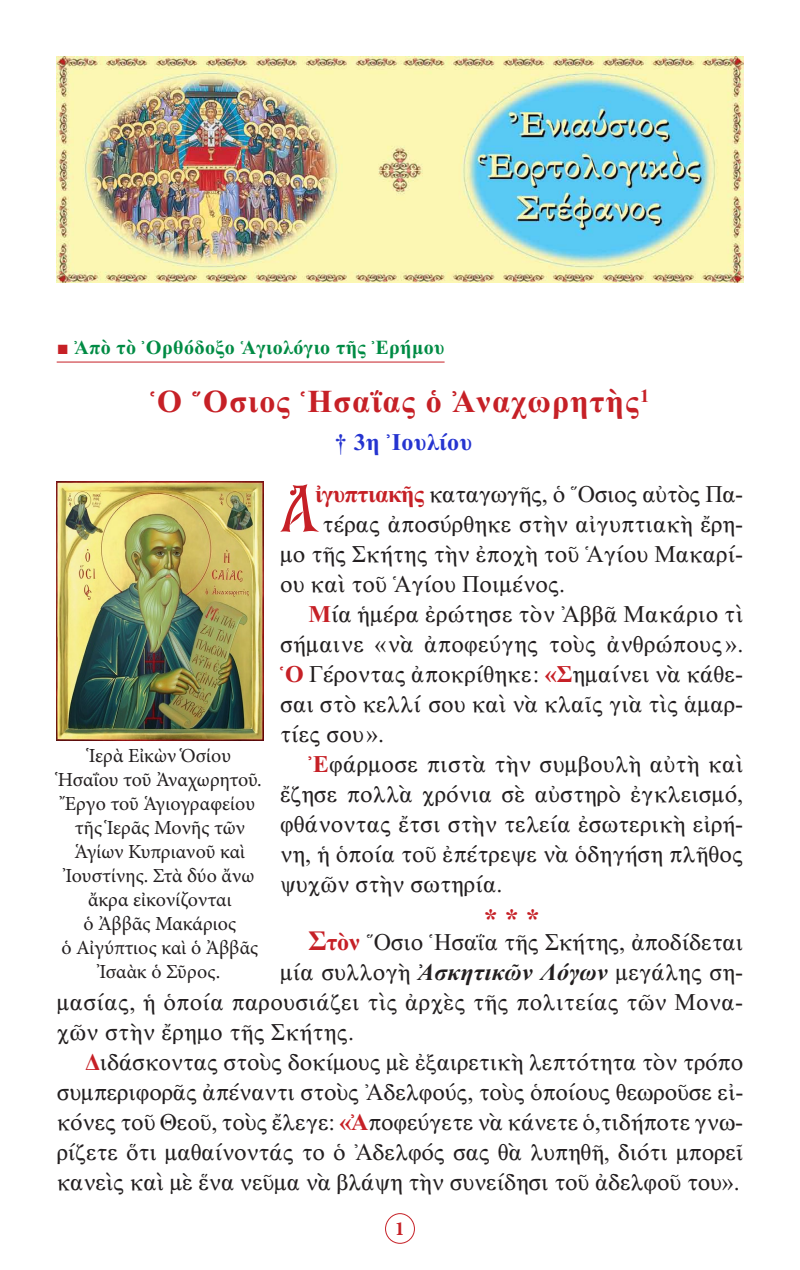
<style>
.page{position:relative;width:800px;height:1270px;background:#fff}
.page>*{position:absolute;margin:0;border:0;box-sizing:border-box;transform-origin:0 0}
.t1{font:66.6px "BYZIMAK";color:#c62026}
.t2{font:32px "CTOS New Times Bold Test 1";letter-spacing:.04em;color:#c62026}
.Asteriskoi{font:28px "CTOS New Times Bold Test 1";color:#c62026}
.t3{font:24px/30px "CTOS New Times Roman Test 1";color:#231f20;text-align:justify}
.t4{font:24px "CTOS New Times Roman Test 1";letter-spacing:-.02em;color:#231f20}
.t5{font:24px "CTOS New Times Bold Test 1";letter-spacing:.02em;color:#2534d0}
.t6{font:20px/24px "Minion Pro";color:#231f20;text-align:center}
.t7{font:20px "CTOS New Times Bold Test 1";letter-spacing:.02em;color:#008b44}
.t8{font:700 20px "Minion Pro";color:#c62026}
.s1{font-family:"CTOS New Times Roman Test 1";color:#c62026}
.s2{font-family:"CTOS New Times Bold Test 1";color:#c62026}
.s3{font-family:"CTOS New Times Bold Test 1";font-size:28px;color:#c62026}
.s4{font-family:"CTOS New Times Bold Italic Test 1"}
</style>
<div class="page">
<div style="left:385px;top:1213px;width:30px;height:31px;border:1px solid #c62026;border-radius:50%"></div>
<img style="left:57px;top:57px;width:686px;height:226px">
<hr style="left:57px;top:362px;width:388px;height:1px;background:#c62026">
<img style="left:57px;top:482px;width:206px;height:258px">
<p class="t7" style="left:57px;top:336px;width:389px"><span class="s1">■</span> Ἀπὸ τὸ Ὀρθόδοξο Ἁγιολόγιο τῆς Ἐρήμου</p>
<p class="t2" style="left:150px;top:384px;width:501px">Ὁ Ὅσιος Ἡσαΐας ὁ Ἀναχωρητὴς<sup>1</sup></p>
<p class="t5" style="left:335px;top:429px;width:139px">† 3η Ἰουλίου</p>
<p class="t1" style="left:280px;top:469px;width:41px">Α</p>
<p class="t4" style="left:315px;top:481px;width:430px"><span class="s2">ἰγυπτιακῆς</span> καταγωγῆς, ὁ Ὅσιος αὐτὸς Πα-</p>
<p class="t3" style="left:280px;top:509px;width:465px;text-indent:42px">τέρας ἀποσύρθηκε στὴν αἰγυπτιακὴ ἔρη&shy;μο τῆς Σκήτης τὴν ἐποχὴ τοῦ Ἁγίου Μακαρί&shy;ου καὶ τοῦ Ἁγίου Ποιμένος.</p>
<p class="t3" style="left:280px;top:599px;width:465px;text-indent:28px"><span class="s2">Μ</span>ία ἡμέρα ἐρώτησε τὸν Ἀββᾶ Μακάριο τὶ σήμαινε «νὰ ἀποφεύγης τοὺς ἀνθρώπους».<br><span class="s2">Ὁ</span> Γέροντας ἀποκρίθηκε: <span class="s2">«Σ</span>ημαίνει νὰ κάθε&shy;σαι στὸ κελλί σου καὶ νὰ κλαῖς γιὰ τὶς ἁμαρ&shy;τίες σου».</p>
<p class="t3" style="left:280px;top:749px;width:465px;text-indent:28px"><span class="s2">Ἐ</span>φάρμοσε πιστὰ τὴν συμβουλὴ αὐτὴ καὶ ἔζησε πολλὰ χρόνια σὲ αὐστηρὸ ἐγκλεισμό, φθάνοντας ἔτσι στὴν τελεία ἐσωτερικὴ εἰρή&shy;νη, ἡ ὁποία τοῦ ἐπέτρεψε νὰ ὁδηγήση πλῆθος ψυχῶν στὴν σωτηρία.</p>
<p class="Asteriskoi" style="left:484px;top:903px;width:57px">* * *</p>
<p class="t3" style="left:308px;top:927px;width:436px"><span class="s3">Σ</span><span class="s2">τὸν</span> Ὅσιο Ἡσαΐα τῆς Σκήτης, ἀποδίδεται</p>
<p class="t3" style="left:280px;top:957px;width:465px">μία συλλογὴ <span class="s4">Ἀσκητικῶν Λόγων</span> μεγάλης ση-</p>
<p class="t3" style="left:57px;top:987px;width:688px">μασίας, ἡ ὁποία παρουσιάζει τὶς ἀρχὲς τῆς πολιτείας τῶν Μονα&shy;χῶν στὴν ἔρημο τῆς Σκήτης.</p>
<p class="t3" style="left:85px;top:1047px;width:660px"><span class="s2">Δ</span>ιδάσκοντας στοὺς δοκίμους μὲ ἐξαιρετικὴ λεπτότητα τὸν τρόπο</p>
<p class="t3" style="left:57px;top:1077px;width:688px">συμπεριφορᾶς ἀπέναντι στοὺς Ἀδελφούς, τοὺς ὁποίους θεωροῦσε εἰ-</p>
<p class="t3" style="left:57px;top:1107px;width:688px">κόνες τοῦ Θεοῦ, τοὺς ἔλεγε: <span class="s2">«Ἀ</span>ποφεύγετε νὰ κάνετε ὁ,τιδήποτε γνω&shy;ρίζετε ὅτι μαθαίνοντάς το ὁ Ἀδελφός σας θὰ λυπηθῆ, διότι μπορεῖ κανεὶς καὶ μὲ ἕνα νεῦμα νὰ βλάψη τὴν συνείδησι τοῦ ἀδελφοῦ του».</p>
<p class="t6" style="left:58px;top:743px;width:205px">Ἱερὰ Εἰκὼν Ὁσίου<br>Ἡσαΐου τοῦ Ἀναχωρητοῦ.<br>Ἔργο τοῦ Ἁγιογραφείου τῆς Ἱερᾶς Μονῆς τῶν<br>Ἁγίων Κυπριανοῦ καὶ<br>Ἰουστίνης. Στὰ δύο ἄνω ἄκρα εἰκονίζονται</p>
<p class="t6" style="left:83px;top:911px;width:154px">ὁ Ἀββᾶς Μακάριος</p>
<p class="t6" style="left:62px;top:935px;width:198px">ὁ Αἰγύπτιος καὶ ὁ Ἀββᾶς<br>Ἰσαὰκ ὁ Σῦρος.</p>
<p class="t8" style="left:395px;top:1215px;width:11px">1</p>
</div>
